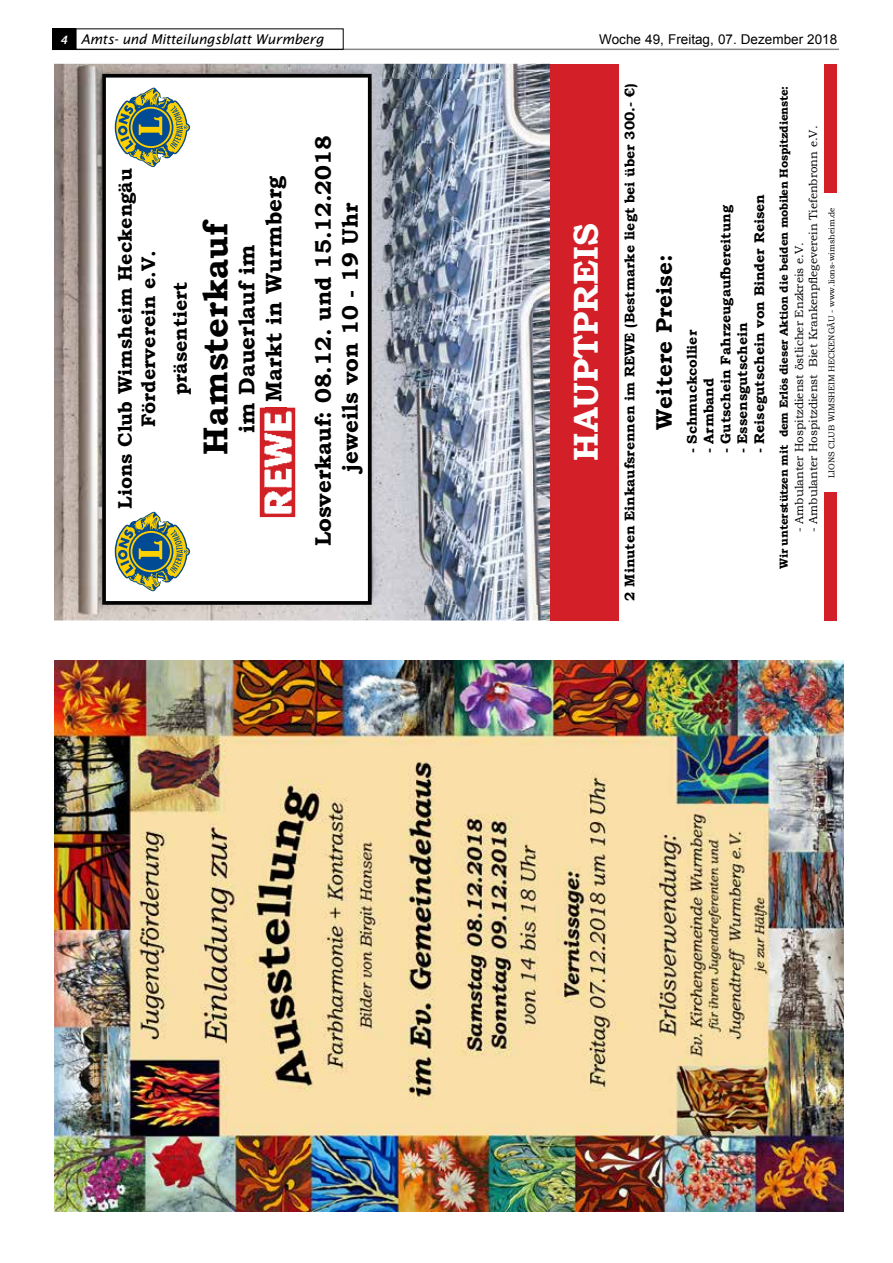
<style>
.page{position:relative;width:893px;height:1263px;background:#fff}
.page>*{position:absolute;margin:0;border:0;box-sizing:border-box;transform-origin:0 0}
.t1{font:700 34.65px "Bookman Old Style";color:#000}
.t2{font:700 34.65px "Bookman Old Style";color:#fff}
.t3{font:700 22.5px/27px "Bookman Old Style";color:#000}
.t4{font:700 19.65px/23.5px "Bookman Old Style";color:#000;text-align:center}
.t5{font:700 14.1px "Bookman Old Style";color:#000}
.t6{font:italic 13.5px "Lucida Sans";letter-spacing:-.01em;color:#000}
.t7{font:13.5px "Arial";color:#000}
.t8{font:11.7px "Bookman Old Style";color:#000}
.t9{font:700 11.7px "Bookman Old Style";letter-spacing:-.02em;color:#000}
.t10{font:8.4px "Bookman Old Style";color:#000}
.s1{font-weight:600;font-size:11.55px;color:#fff}
</style>
<div class="page">
<hr style="left:52px;top:49px;width:787px;height:1px;background:#878787">
<div style="left:52px;top:28px;width:24px;height:22px;background:#000"></div>
<div style="left:76px;top:28px;width:268px;height:22px;border:1px solid #000"></div>
<img style="left:54px;top:64px;width:49px;height:556px">
<img style="left:103px;top:604px;width:447px;height:16px">
<img style="left:103px;top:64px;width:447px;height:16px">
<img style="left:372px;top:80px;width:178px;height:524px">
<svg style="left:102px;top:74px;width:270px;height:531px"></svg>
<svg style="left:115px;top:512px;width:75px;height:79px"></svg>
<img style="left:260px;top:408px;width:35px;height:109px">
<img style="left:265px;top:408px;width:21px;height:93px">
<svg style="left:115px;top:88px;width:75px;height:79px"></svg>
<div style="left:550px;top:64px;width:69px;height:556px;background:#d32028"></div>
<div style="left:824px;top:492px;width:13px;height:128px;background:#d32028"></div>
<div style="left:824px;top:64px;width:13px;height:128px;background:#d32028"></div>
<img style="left:54px;top:661px;width:789px;height:551px">
<p class="t6" style="left:60px;top:31px;width:265px"><span class="s1">4</span> Amts- und Mitteilungsblatt Wurmberg</p>
<h3 class="t4" style="left:113px;top:509px;width:342px;rotate:-90deg">Lions Club Wimsheim Heckengäu<br>Förderverein e.V.</h3>
<h3 class="t4" style="left:168px;top:395px;width:115px;rotate:-90deg">präsentiert</h3>
<h1 class="t1" style="left:191px;top:454px;width:237px;rotate:-90deg">Hamsterkauf</h1>
<h2 class="t3" style="left:233px;top:402px;width:228px;text-indent:-31px;rotate:-90deg">im Dauerlauf im<br>Markt in Wurmberg</h2>
<h2 class="t3" style="left:309px;top:546px;width:413px;text-align:center;rotate:-90deg">Losverkauf: 08.12. und 15.12.2018 jeweils von 10 - 19 Uhr</h2>
<p class="t7" style="left:599px;top:31px;width:240px">Woche 49, Freitag, 07. Dezember 2018</p>
<h1 class="t2" style="left:561px;top:461px;width:239px;rotate:-90deg">HAUPTPREIS</h1>
<p class="t5" style="left:619px;top:601px;width:518px;rotate:-90deg">2 Minuten Einkaufsrennen im REWE (Bestmarke liegt bei über 300.- €)</p>
<h2 class="t3" style="left:650px;top:430px;width:177px;rotate:-90deg">Weitere Preise:</h2>
<p class="t5" style="left:749px;top:453px;width:261px;rotate:-90deg">- Reisegutschein von Binder Reisen</p>
<p class="t5" style="left:715px;top:453px;width:250px;rotate:-90deg">- Gutschein Fahrzeugaufbereitung</p>
<p class="t5" style="left:732px;top:453px;width:133px;rotate:-90deg">- Essensgutschein</p>
<p class="t5" style="left:682px;top:453px;width:125px;rotate:-90deg">- Schmuckcollier</p>
<p class="t5" style="left:698px;top:453px;width:77px;rotate:-90deg">- Armband</p>
<p class="t9" style="left:775px;top:569px;width:485px;rotate:-90deg">Wir unterstützen mit dem Erlös dieser Aktion die beiden mobilen Hospitzdienste:</p>
<p class="t8" style="left:805px;top:532px;width:408px;rotate:-90deg">- Ambulanter Hospitzdienst Biet Krankenpflegeverein Tiefenbronn e.V.</p>
<p class="t10" style="left:826px;top:478px;width:272px;rotate:-90deg">LIONS CLUB WIMSHEIM HECKENGÄU - www.lions-wimsheim.de</p>
<p class="t8" style="left:791px;top:532px;width:291px;rotate:-90deg">- Ambulanter Hospitzdienst östlicher Enzkreis e.V.</p>
</div>
